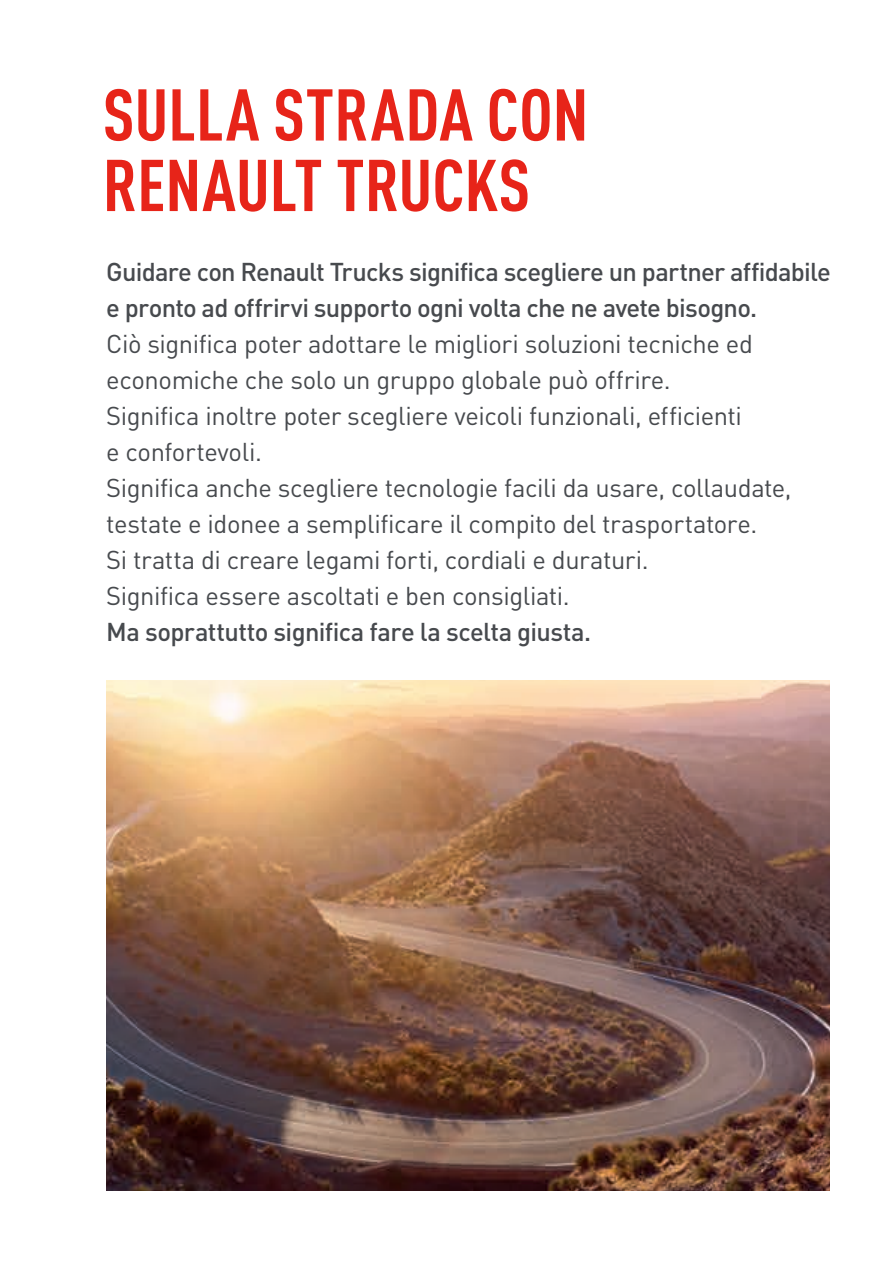
<style>
.page{position:relative;width:893px;height:1263px;background:#fff}
.page>*{position:absolute;margin:0;border:0;box-sizing:border-box;transform-origin:0 0}
.t1{font:700 condensed 72px/70.5px "DIN Pro";color:#e72419}
.t2{font:25.5px/36px "DIN Pro";letter-spacing:-.015em;color:#474a4e}
.t3{font:500 25.5px/36px "DIN Pro";letter-spacing:-.03em;color:#474a4e}
</style>
<div class="page">
<img style="left:106px;top:680px;width:723px;height:511px">
<h1 class="t1" style="left:103px;top:73px;width:487px">SULLA STRADA CON<br>RENAULT TRUCKS</h1>
<p class="t3" style="left:106px;top:251px;width:726px">Guidare con Renault Trucks significa scegliere un partner affidabile e pronto ad offrirvi supporto ogni volta che ne avete bisogno.</p>
<p class="t2" style="left:106px;top:323px;width:687px">Ciò significa poter adottare le migliori soluzioni tecniche ed economiche che solo un gruppo globale può offrire.<br>Significa inoltre poter scegliere veicoli funzionali, efficienti<br>e confortevoli.<br>Significa anche scegliere tecnologie facili da usare, collaudate, testate e idonee a semplificare il compito del trasportatore.<br>Si tratta di creare legami forti, cordiali e duraturi.<br>Significa essere ascoltati e ben consigliati.</p>
<p class="t3" style="left:106px;top:611px;width:486px">Ma soprattutto significa fare la scelta giusta.</p>
</div>
